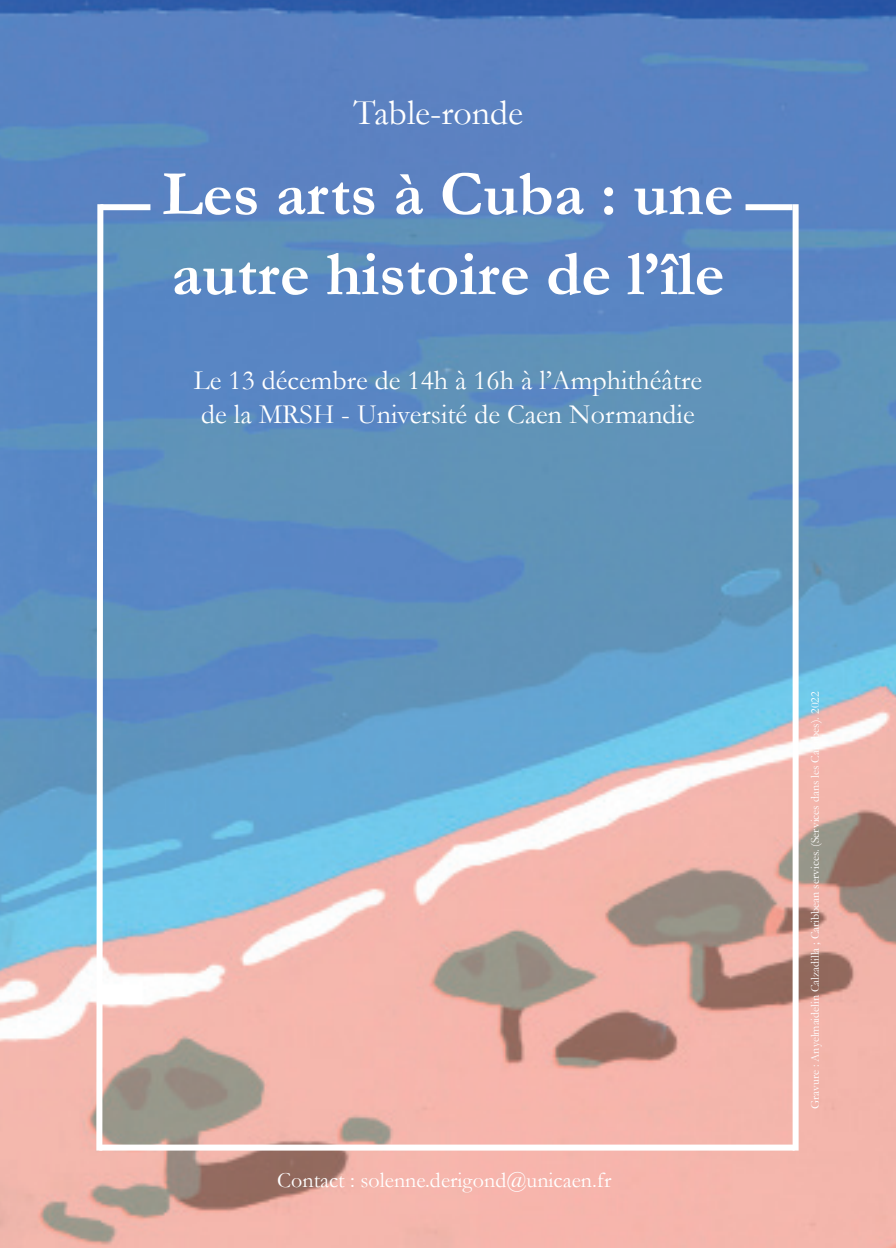
<style>
.page{position:relative;width:896px;height:1248px;background:#fff}
.page>*{position:absolute;margin:0;border:0;box-sizing:border-box;transform-origin:0 0}
.t1{font:700 64px/80px "Garamond";color:#fff}
.t2{font:36px "Garamond";color:#fff}
.t3{font:28px/33.6px "Garamond";color:#fff}
.t4{font:22px "Garamond";color:#fff}
.t5{font:12px "Garamond";color:#fff}
</style>
<div class="page">
<img style="left:0;top:0;width:896px;height:1247px">
<div style="left:99px;top:1144px;width:695px;height:6px;background:#fff"></div>
<div style="left:792px;top:204px;width:6px;height:946px;background:#fff"></div>
<svg style="left:93px;top:198px;width:13px;height:958px"></svg>
<div style="left:100px;top:204px;width:50px;height:6px;background:#fff"></div>
<div style="left:745px;top:204px;width:47px;height:6px;background:#fff"></div>
<h2 class="t2" style="left:353px;top:88px;width:171px">Table-ronde</h2>
<h1 class="t1" style="left:162px;top:154px;width:573px">Les arts à Cuba : une autre histoire de l’île</h1>
<h3 class="t3" style="left:194px;top:362px;width:510px">Le 13 décembre de 14h à 16h à l’Amphithéâtre de la MRSH - Université de Caen Normandie</h3>
<h3 class="t4" style="left:277px;top:1165px;width:335px">Contact : solenne.derigond@unicaen.fr</h3>
<p class="t5" style="left:807px;top:1108px;width:419px;rotate:-90deg">Gravure : Anyelmaidelin Calzadilla ; Caribbean services. (Services dans les Caraïbes). 2022</p>
</div>
